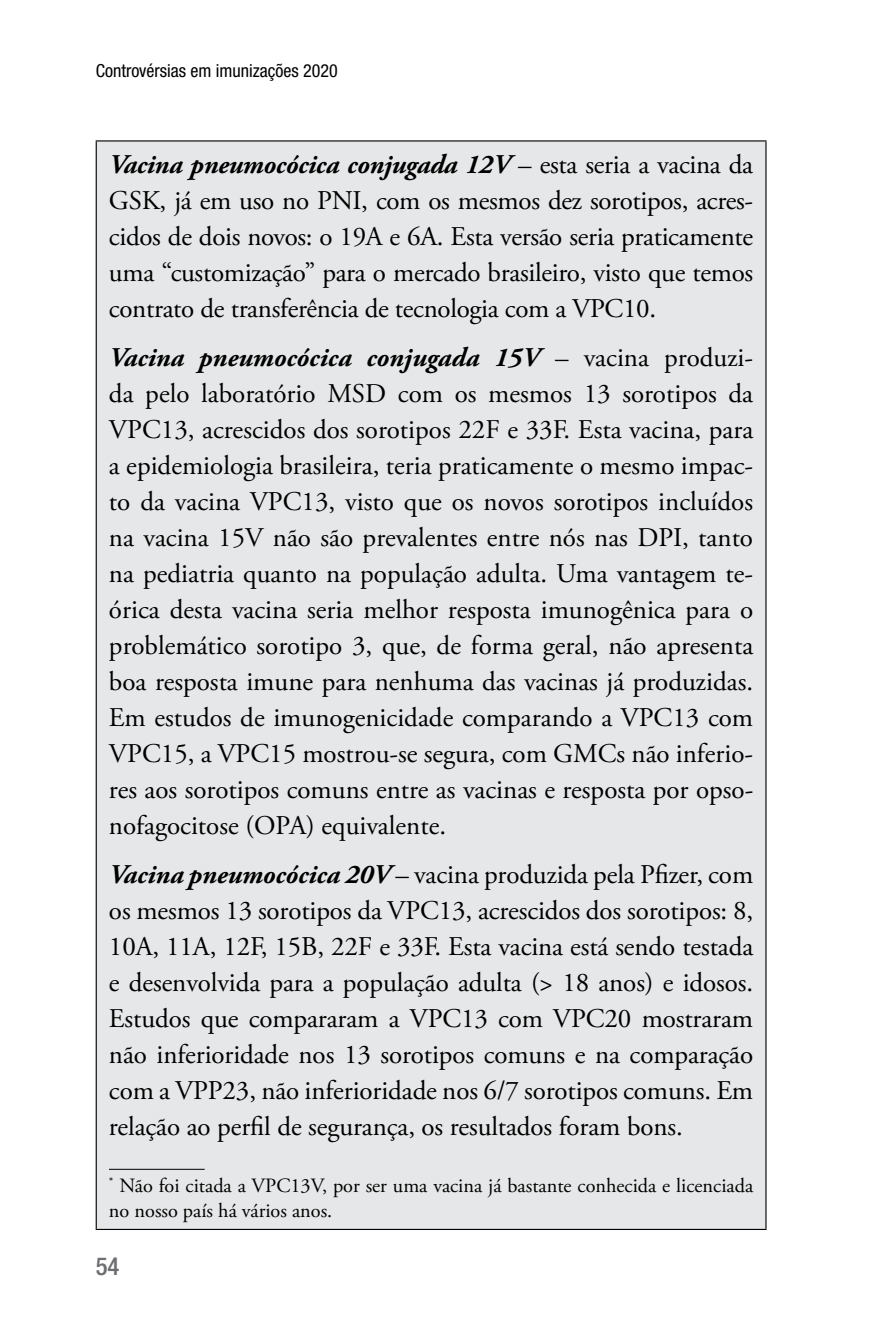
<style>
.page{position:relative;width:893px;height:1340px;background:#fff}
.page>*{position:absolute;margin:0;border:0;box-sizing:border-box;transform-origin:0 0}
.t1{font:27px/36px "Adobe Garamond Pro";letter-spacing:-.005em;color:#000;text-align:justify}
.t2{font:500 condensed 24.75px "Helvetica Neue LT Std";color:#6d6e71}
.t3{font:20.25px/24.8px "Adobe Garamond Pro";color:#000}
.t4{font:condensed 18px "Helvetica Neue LT Std";color:#000}
.s1{font-weight:700;font-style:italic}
</style>
<div class="page">
<div style="left:96px;top:141px;width:670px;height:1088px;background:#e6e7e8"></div>
<hr style="left:96px;top:140px;width:670px;height:1px;background:#000">
<hr style="left:96px;top:141px;width:1px;height:1087px;background:#000">
<hr style="left:765px;top:141px;width:1px;height:1087px;background:#000">
<hr style="left:96px;top:1228px;width:670px;height:1px;background:#000">
<hr style="left:109px;top:1168px;width:96px;height:1px;background:#000">
<p class="t4" style="left:96px;top:60px;width:244px">Controvérsias em imunizações 2020</p>
<p class="t1" style="left:109px;top:148px;width:646px"><span class="s1">Vacina pneumocócica conjugada 12V</span> – esta seria a vacina da GSK, já em uso no PNI, com os mesmos dez sorotipos, acres&shy;cidos de dois novos: o 19A e 6A. Esta versão seria praticamente uma “customização” para o mercado brasileiro, visto que temos contrato de transferência de tecnologia com a VPC10.</p>
<p class="t1" style="left:109px;top:340px;width:646px"><span class="s1">Vacina pneumocócica conjugada 15V</span> – vacina produzi&shy;da pelo laboratório MSD com os mesmos 13 sorotipos da VPC13, acrescidos dos sorotipos 22F e 33F. Esta vacina, para a epidemiologia brasileira, teria praticamente o mesmo impac&shy;to da vacina VPC13, visto que os novos sorotipos incluídos na vacina 15V não são prevalentes entre nós nas DPI, tanto na pediatria quanto na população adulta. Uma vantagem te&shy;órica desta vacina seria melhor resposta imunogênica para o problemático sorotipo 3, que, de forma geral, não apresenta boa resposta imune para nenhuma das vacinas já produzidas.<br>Em estudos de imunogenicidade comparando a VPC13 com VPC15, a VPC15 mostrou-se segura, com GMCs não inferio&shy;res aos sorotipos comuns entre as vacinas e resposta por opso&shy;nofagocitose (OPA) equivalente.</p>
<p class="t1" style="left:109px;top:857px;width:646px"><span class="s1">Vacina pneumocócica 20V</span> – vacina produzida pela Pfizer, com os mesmos 13 sorotipos da VPC13, acrescidos dos sorotipos: 8, 10A, 11A, 12F, 15B, 22F e 33F. Esta vacina está sendo testada e desenvolvida para a população adulta (&gt; 18 anos) e idosos.<br>Estudos que compararam a VPC13 com VPC20 mostraram não inferioridade nos 13 sorotipos comuns e na comparação com a VPP23, não inferioridade nos 6/7 sorotipos comuns. Em relação ao perfil de segurança, os resultados foram bons.</p>
<p class="t3" style="left:109px;top:1173px;width:646px"><sup>*</sup> Não foi citada a VPC13V, por ser uma vacina já bastante conhecida e licenciada no nosso país há vários anos.</p>
<p class="t2" style="left:96px;top:1251px;width:25px">54</p>
</div>
